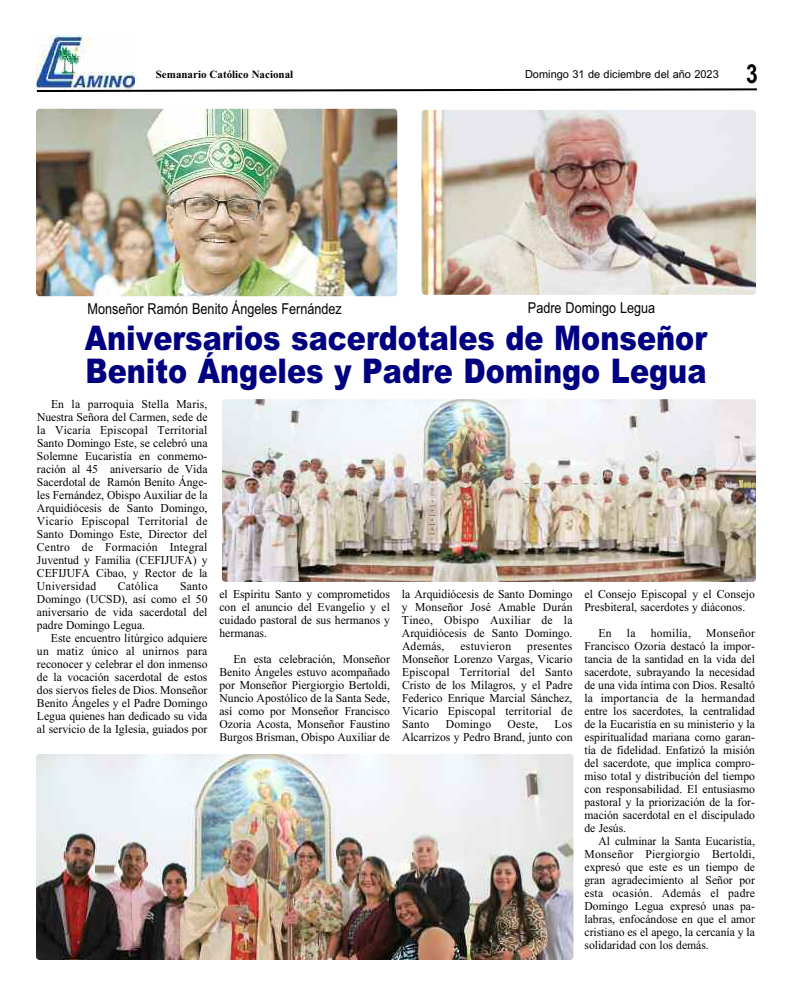
<style>
.page{position:relative;width:792px;height:1008px;background:#fff}
.page>*{position:absolute;margin:0;border:0;box-sizing:border-box;transform-origin:0 0}
.t1{font:900 34px/33px "Arial";color:#000080;scale:.84 1}
.t2{font:700 26.2px "Arial";color:#000;scale:.8 1}
.t3{font:15px "Arial";color:#000;scale:.84 1}
.t4{font:12px/13px "Times New Roman";color:#000;text-align:justify}
.t5{font:12px "Times New Roman";letter-spacing:.02em;color:#000}
.t6{font:11px "Arial";color:#000}
.t7{font:700 11px "Times New Roman";color:#000}
</style>
<div class="page">
<img style="left:36px;top:36px;width:99px;height:51px">
<svg style="left:36px;top:87px;width:721px;height:5px"></svg>
<img style="left:36px;top:109px;width:361px;height:187px;border-radius:4px">
<img style="left:422px;top:110px;width:334px;height:185px;border-radius:4px">
<img style="left:222px;top:399px;width:534px;height:183px;border-radius:4px">
<img style="left:36px;top:754px;width:537px;height:206px;border-radius:4px">
<p class="t7" style="left:156px;top:67px;width:139px">Semanario Católico Nacional</p>
<p class="t6" style="left:525px;top:68px;width:195px">Domingo 31 de diciembre del año 2023</p>
<h2 class="t2" style="left:746px;top:59px;width:16px">3</h2>
<p class="t3" style="left:87px;top:300px;width:304px">Monseñor Ramón Benito Ángeles Fernández</p>
<p class="t3" style="left:528px;top:299px;width:153px">Padre Domingo Legua</p>
<h1 class="t1" style="left:85px;top:322px;width:742px">Aniversarios sacerdotales de Monseñor<br>Benito Ángeles y Padre Domingo Legua</h1>
<p class="t4" style="left:37px;top:397px;width:172px;text-indent:14px">En la parroquia Stella Maris, Nuestra Señora del Carmen, sede de la Vicaría Episcopal Territorial Santo Domingo Este, se celebró una Solemne Eucaristía en conmemo&shy;ración al 45 aniversario de Vida Sacerdotal de Ramón Benito Ánge&shy;les Fernández, Obispo Auxiliar de la Arquidiócesis de Santo Domingo, Vicario Episcopal Territorial de Santo Domingo Este, Director del Centro de Formación Integral Juventud y Familia (CEFIJUFA) y CEFIJUFA Cibao, y Rector de la Universidad</p>
<p class="t5" style="left:118px;top:579px;width:42px">Católica</p>
<p class="t4" style="left:37px;top:579px;width:172px;text-indent:143px">Santo Domingo (UCSD), así como el 50 aniversario de vida sacerdotal del padre Domingo Legua.</p>
<p class="t4" style="left:37px;top:631px;width:172px;text-indent:14px">Este encuentro litúrgico adquiere un matiz único al unirnos para reconocer y celebrar el don inmenso de la vocación sacerdotal de estos dos siervos fieles de Dios. Monseñor Benito Ángeles y el Padre Domingo Legua quienes han dedicado su vida al servicio de la Iglesia, guiados por</p>
<p class="t4" style="left:219px;top:588px;width:172px">el Espíritu Santo y comprometidos con el anuncio del Evangelio y el cuidado pastoral de sus hermanos y hermanas.</p>
<p class="t4" style="left:219px;top:653px;width:172px;text-indent:14px">En esta celebración, Monseñor Benito Ángeles estuvo acompañado por Monseñor Piergiorgio Bertoldi, Nuncio Apostólico de la Santa Sede, así como por Monseñor Francisco Ozoria Acosta, Monseñor Faustino Burgos Brisman, Obispo Auxiliar de</p>
<p class="t4" style="left:402px;top:588px;width:172px">la Arquidiócesis de Santo Domingo y Monseñor José Amable Durán Tineo, Obispo Auxiliar de la Arquidiócesis de Santo Domingo.<br>Además,</p>
<p class="t5" style="left:461px;top:639px;width:52px">estuvieron</p>
<p class="t4" style="left:402px;top:640px;width:172px;text-indent:125px">presentes Monseñor Lorenzo Vargas, Vicario Episcopal Territorial del Santo Cristo de los Milagros, y el Padre Federico Enrique Marcial Sánchez, Vicario Episcopal territorial de Santo</p>
<p class="t5" style="left:446px;top:717px;width:47px">Domingo</p>
<p class="t4" style="left:508px;top:718px;width:32px">Oeste,</p>
<p class="t4" style="left:402px;top:718px;width:172px;text-align:right">Los<br>Alcarrizos y Pedro Brand, junto con</p>
<p class="t4" style="left:585px;top:588px;width:172px">el Consejo Episcopal y el Consejo<br>Presbiteral, sacerdotes y diáconos.</p>
<p class="t4" style="left:599px;top:627px;width:15px">En</p>
<p class="t4" style="left:627px;top:627px;width:10px">la</p>
<p class="t5" style="left:651px;top:626px;width:42px">homilía,</p>
<p class="t4" style="left:585px;top:627px;width:172px;text-indent:122px">Monseñor Francisco Ozoria destacó la impor&shy;tancia de la santidad en la vida del sacerdote, subrayando la necesidad de una vida íntima con Dios. Resaltó la importancia de la hermandad entre los sacerdotes, la centralidad de la Eucaristía en su ministerio y la espiritualidad mariana como garan&shy;tía de fidelidad. Enfatizó la misión del sacerdote, que implica compro&shy;miso total y distribución del tiempo con responsabilidad. El entusiasmo pastoral y la priorización de la for&shy;mación sacerdotal en el discipulado de Jesús.</p>
<p class="t4" style="left:585px;top:835px;width:172px;text-indent:14px">Al culminar la Santa Eucaristía, Monseñor Piergiorgio Bertoldi, expresó que este es un tiempo de gran agradecimiento al Señor por esta ocasión. Además el padre Domingo Legua expresó unas pa&shy;labras, enfocándose en que el amor cristiano es el apego, la cercanía y la solidaridad con los demás.</p>
</div>
